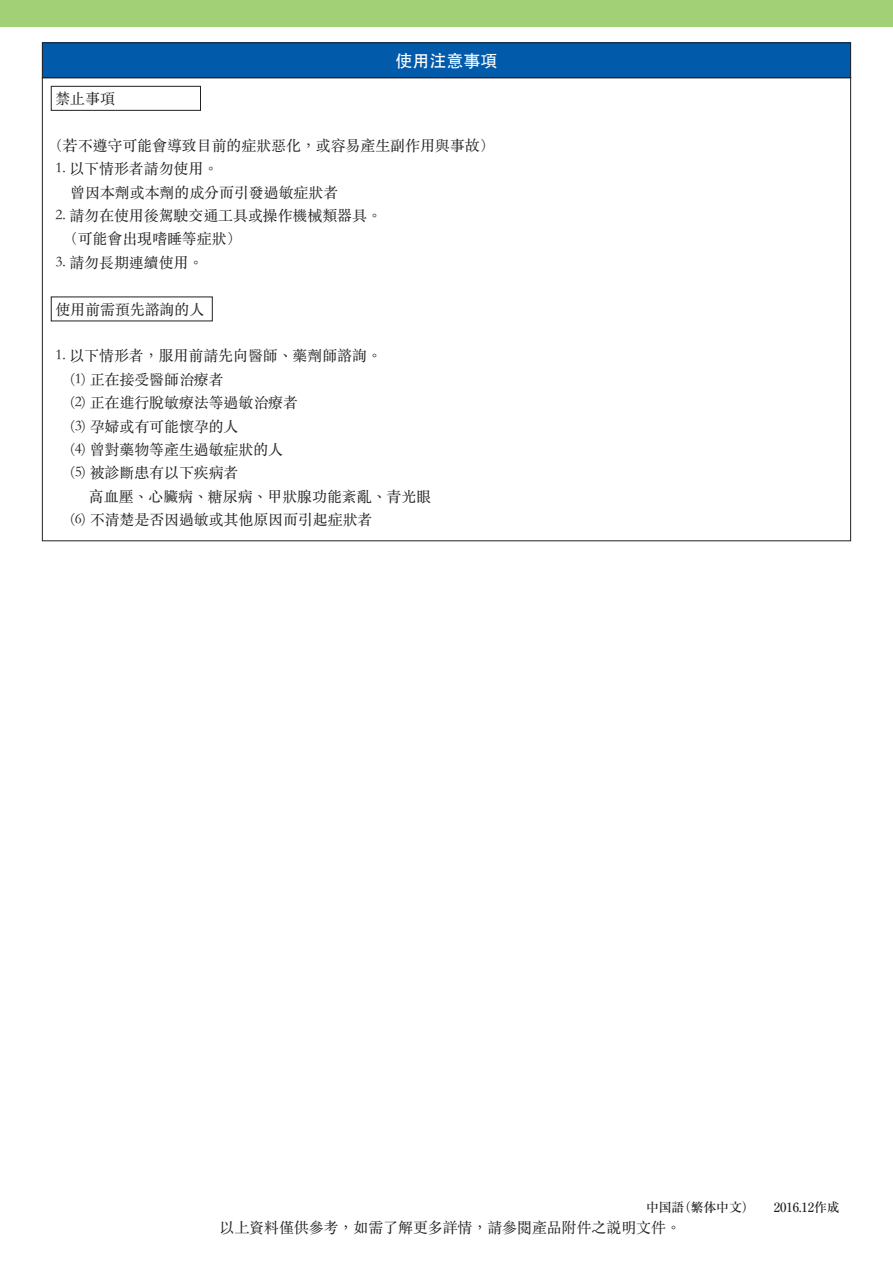
<style>
.page{position:relative;width:893px;height:1263px;background:#fff}
.page>*{position:absolute;margin:0;border:0;box-sizing:border-box;transform-origin:0 0}
.t1{font:16.95px "ST Heiti";color:#fff}
.t2{font:14.85px/23.4px "ST Songti TC Regular";color:#231f20}
.t3{font:500 12.75px "Ryumin Pro";color:#231f20}
</style>
<div class="page">
<div style="left:42px;top:43px;width:809px;height:35px;background:#015aaa"></div>
<div style="left:0;top:0;width:892px;height:26px;background:#a1d076"></div>
<div style="left:51px;top:86px;width:150px;height:25px;border:1px solid #231f20"></div>
<p class="t1" style="left:395px;top:52px;width:104px">使用注意事項</p>
<p class="t2" style="left:55px;top:86px;width:61px">禁止事項</p>
<p class="t2" style="left:48px;top:133px;width:448px">（若不遵守可能會導致目前的症狀惡化，或容易產生副作用與事故(</p>
<p class="t2" style="left:70px;top:156px;width:269px;text-indent:-15px">1. 以下情形者請勿使用。<br>曾因本劑或本劑的成分而引發過敏症狀者</p>
<p class="t2" style="left:63px;top:203px;width:321px;text-indent:-7px">2. 請勿在使用後駕駛交通工具或操作機械類器具。)可能會出現嗜睡等症狀）</p>
<p class="t2" style="left:55px;top:250px;width:149px">3. 請勿長期連續使用。</p>
<p class="t2" style="left:55px;top:297px;width:150px">使用前需預先諮詢的人</p>
<p class="t2" style="left:70px;top:343px;width:313px;text-indent:-15px">1. 以下情形者，服用前請先向醫師︑藥劑師諮詢。(1) 正在接受醫師治療者<br>(2) 正在進行脫敏療法等過敏治療者<br>(3) 孕婦或有可能懷孕的人<br>(4) 曾對藥物等產生過敏症狀的人<br>(5) 被診斷患有以下疾病者</p>
<p class="t2" style="left:70px;top:484px;width:362px;text-indent:19px">高血壓︑心臟病︑糖尿病︑甲狀腺功能紊亂︑青光眼(6) 不清楚是否因過敏或其他原因而引起症狀者</p>
<p class="t3" style="left:678px;top:1197px;width:163px">（繁体中文）　　2016.12作成</p>
<p class="t3" style="left:621px;top:1197px;width:65px">　　中国語</p>
<p class="t2" style="left:220px;top:1215px;width:463px">以上資料僅供參考，如需了解更多詳情，請參閱產品附件之説明文件。</p>
</div>
